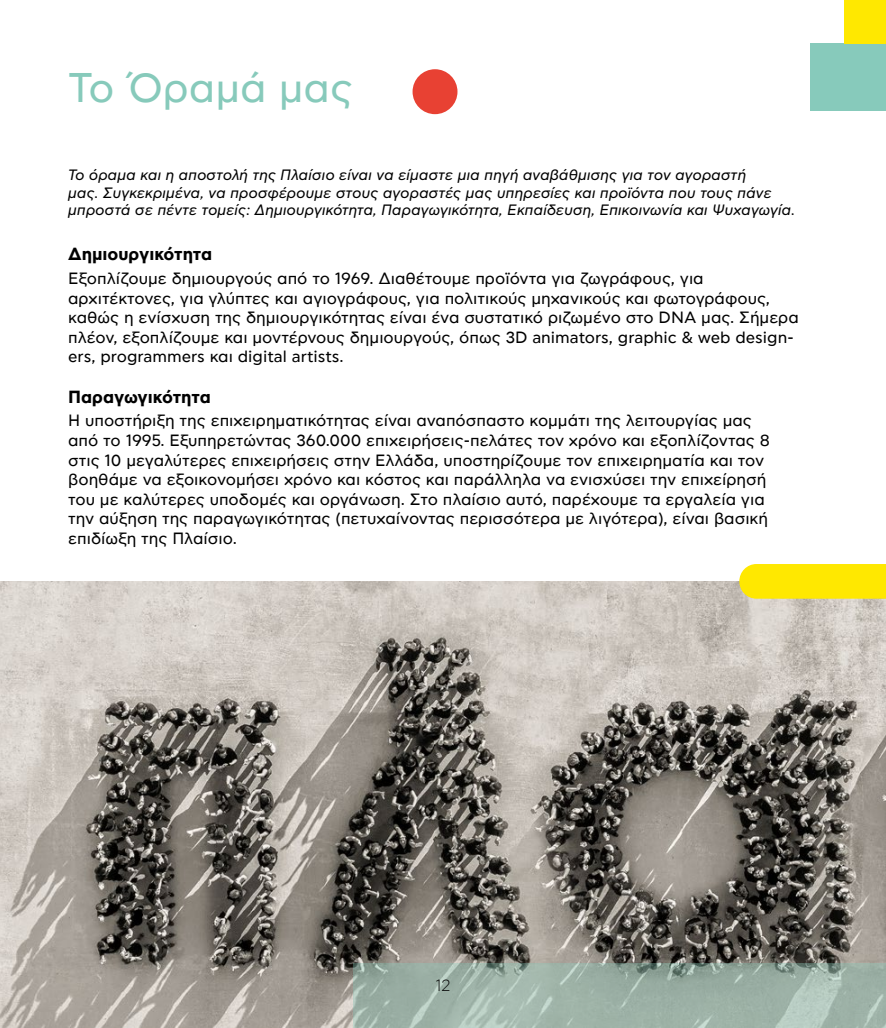
<style>
.page{position:relative;width:886px;height:1028px;background:#fff}
.page>*{position:absolute;margin:0;border:0;box-sizing:border-box;transform-origin:0 0}
.t1{font:41.25px "CF Asty Plaisio";color:#87cabb}
.t2{font:700 17.5px "CF Asty Plaisio";color:#000}
.t3{font:16.25px/19.5px "CF Asty Plaisio";color:#000}
.t4{font:300 16.25px "CF Asty Plaisio";color:#000}
.t5{font:italic 15px/17.5px "CF Asty Plaisio";color:#000}
</style>
<div class="page">
<img style="left:0;top:581px;width:886px;height:447px">
<div style="left:412px;top:69px;width:45px;height:45px;background:#e84133;border-radius:50%"></div>
<svg style="left:353px;top:963px;width:533px;height:65px;background:#9db2a7"></svg>
<div style="left:811px;top:43px;width:75px;height:68px;background:#87cabb"></div>
<div style="left:845px;top:0;width:41px;height:43px;background:#ffe800"></div>
<div style="left:739px;top:564px;width:147px;height:34px;background:#ffe800"></div>
<h1 class="t1" style="left:68px;top:65px;width:286px">Το Όραμά μας</h1>
<p class="t5" style="left:68px;top:167px;width:728px">Το όραμα και η αποστολή της Πλαίσιο είναι να είμαστε μια πηγή αναβάθμισης για τον αγοραστή<br>μας. Συγκεκριμένα, να προσφέρουμε στους αγοραστές μας υπηρεσίες και προϊόντα που τους πάνε μπροστά σε πέντε τομείς: Δημιουργικότητα, Παραγωγικότητα, Εκπαίδευση, Επικοινωνία και Ψυχαγωγία.</p>
<p class="t2" style="left:68px;top:244px;width:145px">Δημιουργικότητα</p>
<p class="t3" style="left:68px;top:269px;width:732px">Εξοπλίζουμε δημιουργούς από το 1969. Διαθέτουμε προϊόντα για ζωγράφους, για αρχιτέκτονες, για γλύπτες και αγιογράφους, για πολιτικούς μηχανικούς και φωτογράφους, καθώς η ενίσχυση της δημιουργικότητας είναι ένα συστατικό ριζωμένο στο DNA μας. Σήμερα πλέον, εξοπλίζουμε και μοντέρνους δημιουργούς, όπως 3D animators, graphic &amp; web design&shy;ers, programmers και digital artists.</p>
<p class="t2" style="left:68px;top:386px;width:144px">Παραγωγικότητα</p>
<p class="t3" style="left:68px;top:412px;width:703px">Η υποστήριξη της επιχειρηματικότητας είναι αναπόσπαστο κομμάτι της λειτουργίας μας από το 1995. Εξυπηρετώντας 360.000 επιχειρήσεις-πελάτες τον χρόνο και εξοπλίζοντας 8 στις 10 μεγαλύτερες επιχειρήσεις στην Ελλάδα, υποστηρίζουμε τον επιχειρηματία και τον βοηθάμε να εξοικονομήσει χρόνο και κόστος και παράλληλα να ενισχύσει την επιχείρησή του με καλύτερες υποδομές και οργάνωση. Στο πλαίσιο αυτό, παρέχουμε τα εργαλεία για την αύξηση της παραγωγικότητας (πετυχαίνοντας περισσότερα με λιγότερα), είναι βασική επιδίωξη της Πλαίσιο.</p>
<p class="t4" style="left:435px;top:976px;width:16px">12</p>
</div>
